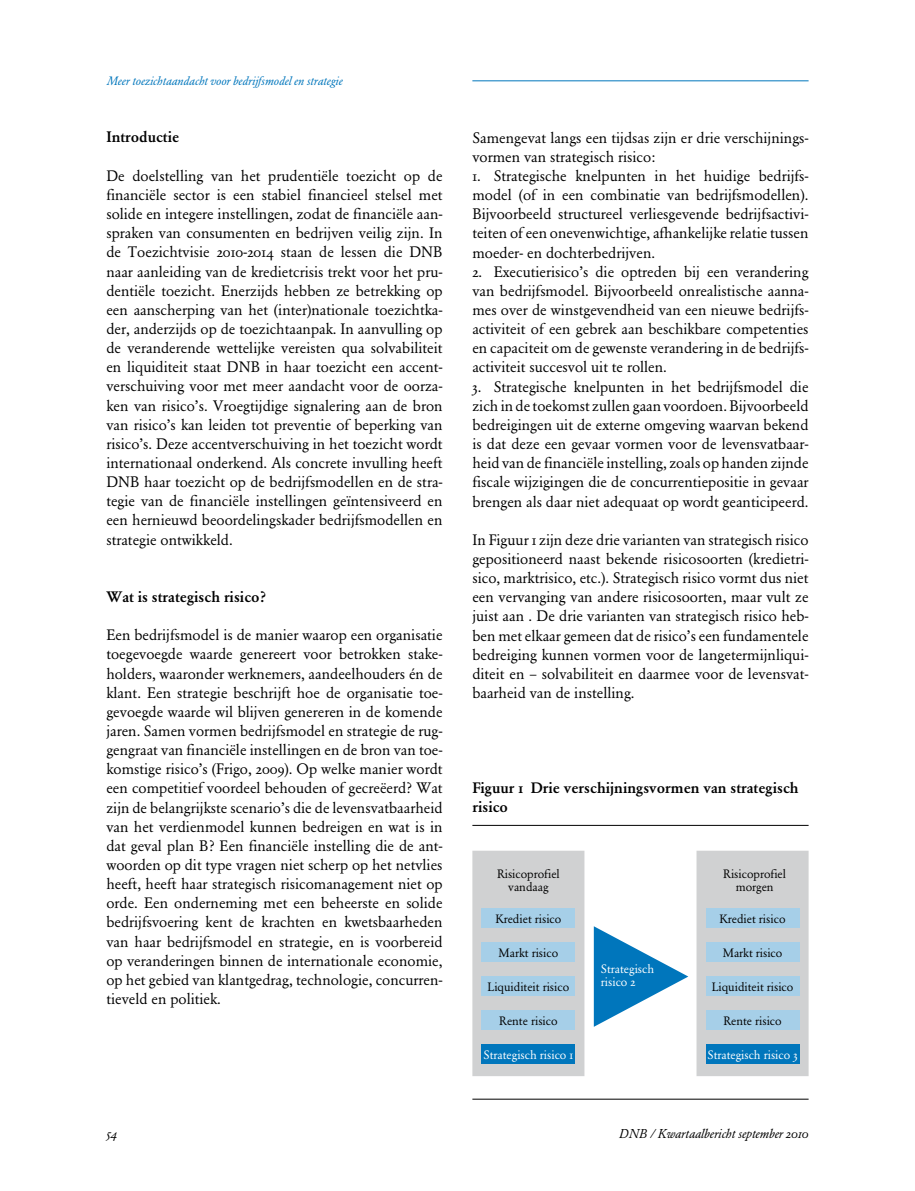
<style>
.page{position:relative;width:915px;height:1191px;background:#fff}
.page>*{position:absolute;margin:0;border:0;box-sizing:border-box;transform-origin:0 0}
.t1{font:15px/19.2px "DNB Garamond";color:#000;text-align:justify}
.t2{font:500 15px/19.2px "DNB Garamond";color:#000}
.t3{font:italic 12.75px "DNB Garamond";color:#000}
.t4{font:12px/12.8px "DNB Garamond";color:#000;text-align:center}
.t5{font:12px/12.8px "DNB Garamond";color:#fff}
.t6{font:italic 12px "DNB Garamond";color:#0076bc}
</style>
<div class="page">
<hr style="left:472px;top:81px;width:336px;height:1px;background:#0076bc">
<hr style="left:472px;top:1099px;width:336px;height:1px;background:#000">
<svg style="left:472px;top:850px;width:336px;height:226px;fill:#d0d1d2"></svg>
<hr style="left:472px;top:825px;width:336px;height:1px;background:#000">
<div style="left:481px;top:908px;width:94px;height:19px;background:#a6cfe8"></div>
<div style="left:705px;top:908px;width:94px;height:19px;background:#a6cfe8"></div>
<div style="left:481px;top:942px;width:94px;height:19px;background:#a6cfe8"></div>
<div style="left:705px;top:942px;width:94px;height:19px;background:#a6cfe8"></div>
<div style="left:481px;top:976px;width:94px;height:19px;background:#a6cfe8"></div>
<div style="left:705px;top:976px;width:94px;height:19px;background:#a6cfe8"></div>
<div style="left:481px;top:1010px;width:94px;height:19px;background:#a6cfe8"></div>
<div style="left:705px;top:1010px;width:94px;height:19px;background:#a6cfe8"></div>
<div style="left:481px;top:1044px;width:94px;height:19px;background:#0076bc"></div>
<div style="left:705px;top:1044px;width:94px;height:19px;background:#0076bc"></div>
<p class="t6" style="left:106px;top:74px;width:238px">Meer toezichtaandacht voor bedrijfsmodel en strategie</p>
<p class="t2" style="left:106px;top:128px;width:74px">Introductie</p>
<p class="t1" style="left:106px;top:166px;width:337px">De doelstelling van het prudentiële toezicht op de financiële sector is een stabiel financieel stelsel met solide en integere instellingen, zodat de financiële aan&shy;spraken van consumenten en bedrijven veilig zijn. In de Toezichtvisie 2010-2014 staan de lessen die DNB naar aanleiding van de kredietcrisis trekt voor het pru&shy;dentiële toezicht. Enerzijds hebben ze betrekking op een aanscherping van het (inter)nationale toezichtka&shy;der, anderzijds op de toezichtaanpak. In aanvulling op de veranderende wettelijke vereisten qua solvabiliteit en liquiditeit staat DNB in haar toezicht een accent&shy;verschuiving voor met meer aandacht voor de oorza&shy;ken van risico’s. Vroegtijdige signalering aan de bron van risico’s kan leiden tot preventie of beperking van risico’s. Deze accentverschuiving in het toezicht wordt internationaal onderkend. Als concrete invulling heeft DNB haar toezicht op de bedrijfsmodellen en de stra&shy;tegie van de financiële instellingen geïntensiveerd en een hernieuwd beoordelingskader bedrijfsmodellen en strategie ontwikkeld.</p>
<p class="t2" style="left:106px;top:587px;width:161px">Wat is strategisch risico?</p>
<p class="t1" style="left:106px;top:625px;width:337px">Een bedrijfsmodel is de manier waarop een organisatie toegevoegde waarde genereert voor betrokken stake&shy;holders, waaronder werknemers, aandeelhouders én de klant. Een strategie beschrijft hoe de organisatie toe&shy;gevoegde waarde wil blijven genereren in de komende jaren. Samen vormen bedrijfsmodel en strategie de rug&shy;gengraat van financiële instellingen en de bron van toe&shy;komstige risico’s (Frigo, 2009). Op welke manier wordt een competitief voordeel behouden of gecreëerd? Wat zijn de belangrijkste scenario’s die de levensvatbaarheid van het verdienmodel kunnen bedreigen en wat is in dat geval plan B? Een financiële instelling die de ant&shy;woorden op dit type vragen niet scherp op het netvlies heeft, heeft haar strategisch risicomanagement niet op orde. Een onderneming met een beheerste en solide bedrijfsvoering kent de krachten en kwetsbaarheden van haar bedrijfsmodel en strategie, en is voorbereid op veranderingen binnen de internationale economie, op het gebied van klantgedrag, technologie, concurren&shy;tieveld en politiek.</p>
<p class="t1" style="left:472px;top:128px;width:337px">Samengevat langs een tijdsas zijn er drie verschijnings&shy;vormen van strategisch risico:</p>
<p class="t1" style="left:472px;top:166px;width:337px">1. Strategische knelpunten in het huidige bedrijfs&shy;model (of in een combinatie van bedrijfsmodellen).<br>Bijvoorbeeld structureel verliesgevende bedrijfsactivi&shy;teiten of een onevenwichtige, afhankelijke relatie tussen moeder- en dochterbedrijven.</p>
<p class="t1" style="left:472px;top:262px;width:337px">2. Executierisico’s die optreden bij een verandering van bedrijfsmodel. Bijvoorbeeld onrealistische aanna&shy;mes over de winstgevendheid van een nieuwe bedrijfs&shy;activiteit of een gebrek aan beschikbare competenties en capaciteit om de gewenste verandering in de bedrijfs&shy;activiteit succesvol uit te rollen.</p>
<p class="t1" style="left:472px;top:377px;width:337px">3. Strategische knelpunten in het bedrijfsmodel die zich in de toekomst zullen gaan voordoen. Bijvoorbeeld bedreigingen uit de externe omgeving waarvan bekend is dat deze een gevaar vormen voor de levensvatbaar&shy;heid van de financiële instelling, zoals op handen zijnde fiscale wijzigingen die de concurrentiepositie in gevaar brengen als daar niet adequaat op wordt geanticipeerd.</p>
<p class="t1" style="left:472px;top:530px;width:337px">In Figuur 1 zijn deze drie varianten van strategisch risico gepositioneerd naast bekende risicosoorten (kredietri&shy;sico, marktrisico, etc.). Strategisch risico vormt dus niet een vervanging van andere risicosoorten, maar vult ze juist aan . De drie varianten van strategisch risico heb&shy;ben met elkaar gemeen dat de risico’s een fundamentele bedreiging kunnen vormen voor de langetermijnliqui&shy;diteit en – solvabiliteit en daarmee voor de levensvat&shy;baarheid van de instelling.</p>
<p class="t2" style="left:472px;top:778px;width:328px">Figuur 1 Drie verschijningsvormen van strategisch risico</p>
<p class="t4" style="left:497px;top:868px;width:64px">Risicoprofiel vandaag</p>
<p class="t4" style="left:723px;top:868px;width:64px">Risicoprofiel morgen</p>
<p class="t4" style="left:495px;top:912px;width:67px">Krediet risico</p>
<p class="t4" style="left:719px;top:912px;width:67px">Krediet risico</p>
<p class="t4" style="left:498px;top:946px;width:61px">Markt risico</p>
<p class="t4" style="left:722px;top:946px;width:61px">Markt risico</p>
<p class="t4" style="left:487px;top:980px;width:83px">Liquiditeit risico</p>
<p class="t4" style="left:711px;top:980px;width:83px">Liquiditeit risico</p>
<p class="t4" style="left:499px;top:1014px;width:60px">Rente risico</p>
<p class="t4" style="left:723px;top:1014px;width:60px">Rente risico</p>
<p class="t5" style="left:483px;top:1048px;width:91px">Strategisch risico 1</p>
<p class="t5" style="left:707px;top:1048px;width:92px">Strategisch risico 3</p>
<p class="t5" style="left:600px;top:963px;width:55px">Strategisch risico 2</p>
<p class="t3" style="left:106px;top:1126px;width:12px">54</p>
<p class="t3" style="left:619px;top:1126px;width:191px">dnb / Kwartaalbericht september 2010</p>
</div>
